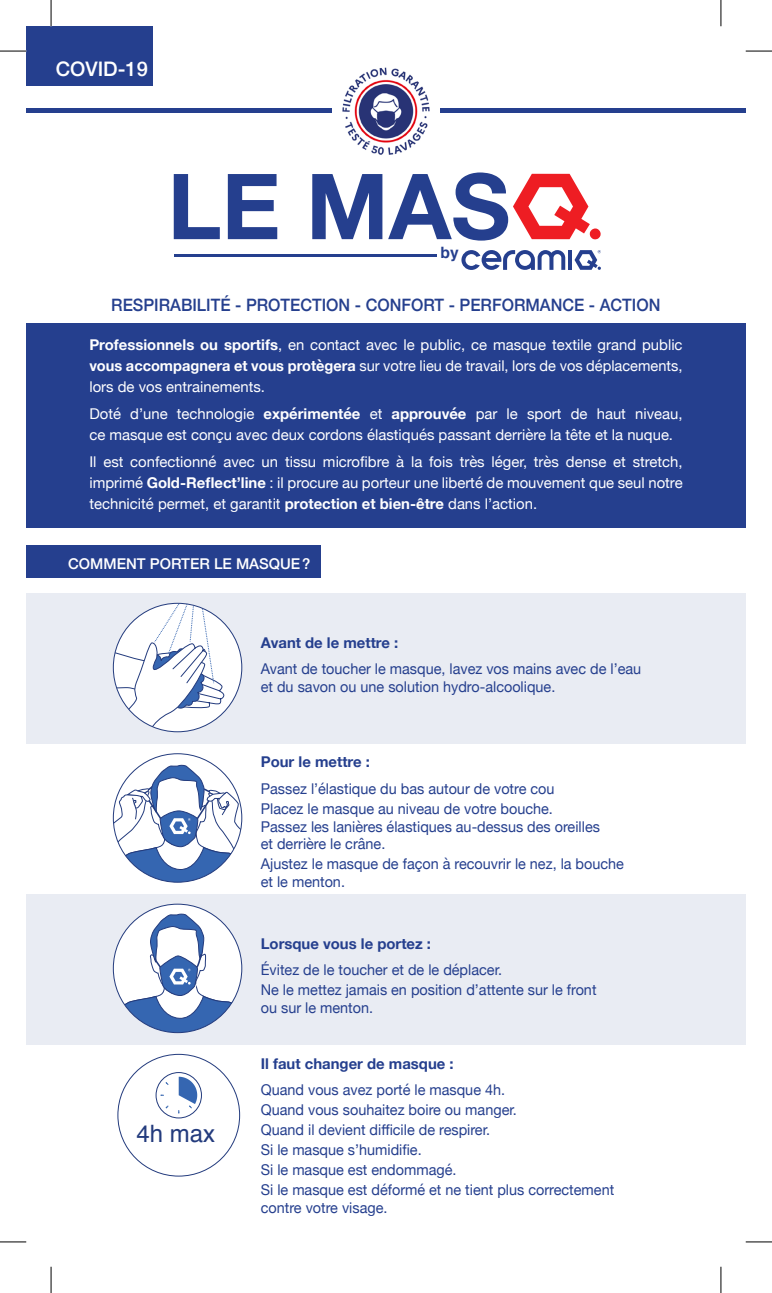
<style>
.page{position:relative;width:772px;height:1293px;background:#fff}
.page>*{position:absolute;margin:0;border:0;box-sizing:border-box;transform-origin:0 0}
.t1{font:23.97px "Helvetica";color:#233b7d}
.t2{font:500 20.12px "Helvetica Neue";color:#fff}
.t3{font:500 17.15px "Helvetica Neue";color:#253f8e;scale:.95 1}
.t4{font:700 15.58px "Helvetica";color:#253f8e}
.t5{font:14.88px/19.9px "Helvetica Neue";color:#253f8e}
.t6{font:14.88px/20.8px "Helvetica Neue";color:#fff;text-align:justify}
.t7{font:700 14.88px "Helvetica Neue";color:#253f8e}
.t8{font:500 14.88px "Helvetica Neue";color:#fff}
.s1{font-weight:700}
</style>
<div class="page">
<hr style="left:174px;top:254px;width:263px;height:3px;background:#253f8e">
<img style="left:342px;top:67px;width:88px;height:88px">
<hr style="left:26px;top:108px;width:306px;height:4px;background:#253f8e">
<hr style="left:440px;top:108px;width:306px;height:4px;background:#253f8e">
<svg style="left:461px;top:250px;width:104px;height:20px"></svg>
<hr style="left:568px;top:250px;width:4px;height:20px;background:#253f8e">
<svg style="left:574px;top:250px;width:27px;height:20px"></svg>
<div style="left:26px;top:593px;width:720px;height:151px;background:#e9ecf3"></div>
<div style="left:26px;top:894px;width:720px;height:150px;background:#e9ecf3"></div>
<div style="left:26px;top:545px;width:295px;height:33px;background:#253f8e"></div>
<div style="left:26px;top:26px;width:126px;height:60px;background:#253f8e"></div>
<svg style="left:174px;top:174px;width:46px;height:65px"></svg>
<svg style="left:228px;top:174px;width:49px;height:65px"></svg>
<svg style="left:312px;top:174px;width:70px;height:65px"></svg>
<svg style="left:388px;top:172px;width:213px;height:69px"></svg>
<div style="left:26px;top:323px;width:720px;height:204px;background:#253f8e"></div>
<div style="left:113px;top:603px;width:129px;height:129px;background:#fff;border-radius:50%"></div>
<svg style="left:113px;top:603px;width:111px;height:126px"></svg>
<svg style="left:113px;top:764px;width:129px;height:118px"></svg>
<svg style="left:113px;top:904px;width:129px;height:128px"></svg>
<svg style="left:117px;top:913px;width:125px;height:119px"></svg>
<div style="left:156px;top:1072px;width:46px;height:46px;border:1px solid #233b7d;border-radius:50%"></div>
<svg style="left:178px;top:1076px;width:19px;height:37px"></svg>
<svg style="left:0;top:51px;width:26px;height:1px"></svg>
<svg style="left:746px;top:51px;width:26px;height:1px"></svg>
<svg style="left:0;top:1241px;width:26px;height:1px"></svg>
<svg style="left:746px;top:1241px;width:26px;height:1px"></svg>
<svg style="left:51px;top:0;width:1px;height:26px"></svg>
<svg style="left:51px;top:1266px;width:1px;height:27px"></svg>
<svg style="left:720px;top:0;width:1px;height:26px"></svg>
<svg style="left:720px;top:1266px;width:1px;height:27px"></svg>
<h2 class="t2" style="left:56px;top:53px;width:94px">COVID-19</h2>
<p class="t4" style="left:440px;top:240px;width:20px">by</p>
<p class="t3" style="left:111px;top:291px;width:579px">RESPIRABILITÉ - PROTECTION - CONFORT - PERFORMANCE - ACTION</p>
<p class="t6" style="left:89px;top:335px;width:595px"><span class="s1">Professionnels ou sportifs</span>, en contact avec le public, ce masque textile grand public <span class="s1">vous accompagnera et vous protègera</span> sur votre lieu de travail, lors de vos déplacements, lors de vos entrainements.</p>
<p class="t6" style="left:89px;top:404px;width:594px">Doté d’une technologie <span class="s1">expérimentée</span> et <span class="s1">approuvée</span> par le sport de haut niveau, ce masque est conçu avec deux cordons élastiqués passant derrière la tête et la nuque.</p>
<p class="t6" style="left:89px;top:452px;width:595px">Il est confectionné avec un tissu microfibre à la fois très léger, très dense et stretch, imprimé <span class="s1">Gold-Reflect’line</span> : il procure au porteur une liberté de mouvement que seul notre technicité permet, et garantit <span class="s1">protection et bien-être</span> dans l’action.</p>
<p class="t8" style="left:68px;top:552px;width:244px">COMMENT PORTER LE MASQUE?</p>
<p class="t7" style="left:261px;top:631px;width:139px">Avant de le mettre :</p>
<p class="t5" style="left:261px;top:661px;width:382px;line-height:17.8px">Avant de toucher le masque, lavez vos mains avec de l’eau et du savon ou une solution hydro-alcoolique.</p>
<p class="t7" style="left:261px;top:750px;width:111px">Pour le mettre :</p>
<p class="t5" style="left:261px;top:779px;width:295px">Passez l’élastique du bas autour de votre cou<br>Placez le masque au niveau de votre bouche.</p>
<p class="t5" style="left:261px;top:818px;width:341px;line-height:17.8px">Passez les lanières élastiques au-dessus des oreilles et derrière le crâne.</p>
<p class="t5" style="left:261px;top:856px;width:365px;line-height:17.8px">Ajustez le masque de façon à recouvrir le nez, la bouche et le menton.</p>
<h1 class="t1" style="left:136px;top:1115px;width:80px">4h max</h1>
<p class="t7" style="left:261px;top:932px;width:172px">Lorsque vous le portez :</p>
<p class="t5" style="left:261px;top:961px;width:337px">Évitez de le toucher et de le déplacer.<br>Ne le mettez jamais en position d’attente sur le front</p>
<p class="t5" style="left:261px;top:998px;width:114px">ou sur le menton.</p>
<p class="t7" style="left:261px;top:1052px;width:194px">Il faut changer de masque :</p>
<p class="t5" style="left:261px;top:1080px;width:355px">Quand vous avez porté le masque 4h.<br>Quand vous souhaitez boire ou manger.<br>Quand il devient difficile de respirer.<br>Si le masque s’humidifie.<br>Si le masque est endommagé.<br>Si le masque est déformé et ne tient plus correctement</p>
<p class="t5" style="left:261px;top:1198px;width:128px">contre votre visage.</p>
</div>
